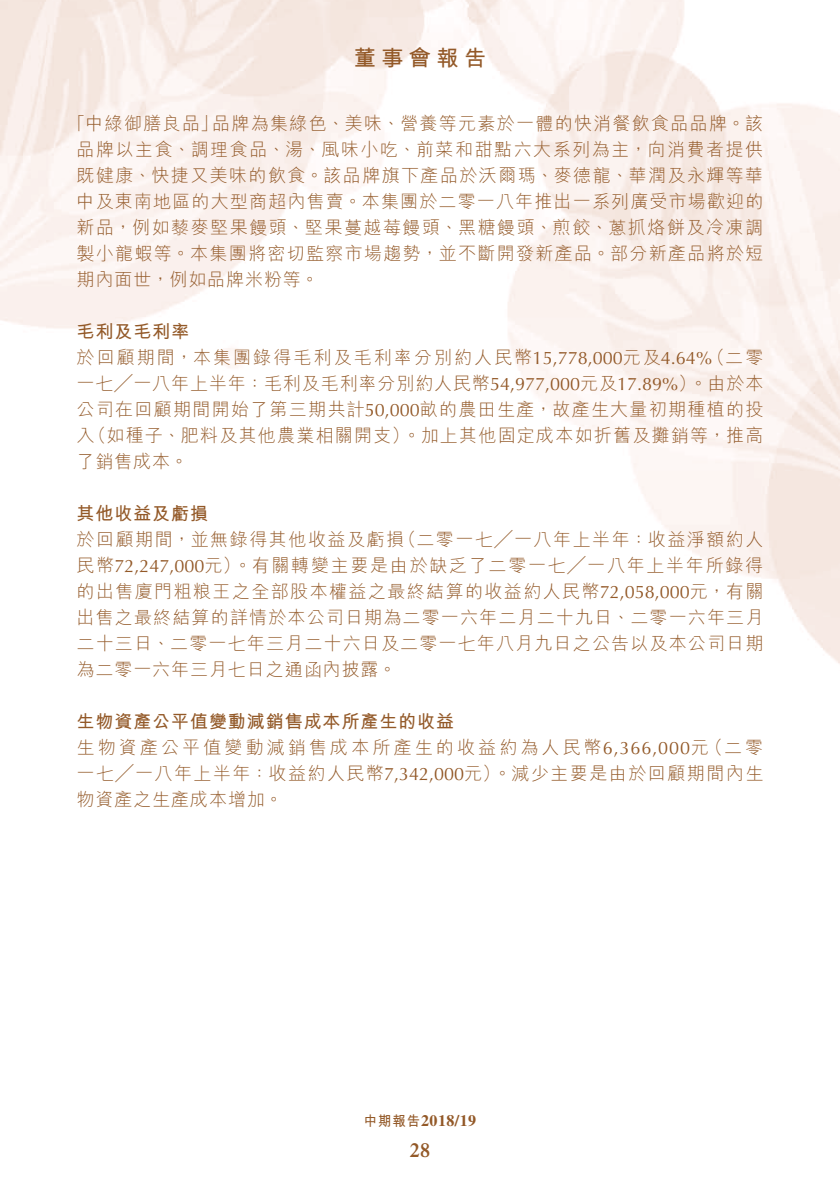
<style>
.page{position:relative;width:840px;height:1191px;background:#fff}
.page>*{position:absolute;margin:0;border:0;box-sizing:border-box;transform-origin:0 0}
.t1{font:700 22px "M Hei HK";letter-spacing:.25em;color:#935928}
.t2{font:600 20px "Times LT Std";color:#935928}
.t3{font:300 18px/26px "M Hei HK";letter-spacing:.075em;color:#935928}
.t4{font:300 18px "M Hei HK";letter-spacing:.05em;color:#935928}
.t5{font:300 18px "M Hei HK";letter-spacing:.115em;color:#935928}
.t6{font:700 18px "M Hei HK";letter-spacing:.05em;color:#935928}
.t7{font:700 16px "Times LT Std";letter-spacing:.025em;color:#935928}
.t8{font:700 14px "M Hei HK";color:#935928;scale:.95 1}
.s1{font-family:"Optima LT Std";font-weight:400}
</style>
<div class="page">
<p class="t1" style="left:354px;top:42px;width:133px">董事會報告</p>
<p class="t3" style="left:212px;top:109px;width:552px">品牌為集綠色、美味、營養等元素於一體的快消餐飲食品品牌。該</p>
<p class="t3" style="left:77px;top:109px;width:688px;text-indent:-9px">「中綠御膳良品」<br>品牌以主食、調理食品、湯、風味小吃、前菜和甜點六大系列為主，向消費者提供既健康、快捷又美味的飲食。該品牌旗下產品於沃爾瑪、麥德龍、華潤及永輝等華中及東南地區的大型商超內售賣。本集團於二零一八年推出一系列廣受市場歡迎的新品，例如藜麥堅果饅頭、堅果蔓越莓饅頭、黑糖饅頭、煎餃、蔥抓烙餅及冷凍調製小龍蝦等。本集團將密切監察市場趨勢，並不斷開發新產品。部分新產品將於短期內面世，例如品牌米粉等。</p>
<p class="t6" style="left:77px;top:318px;width:114px">毛利及毛利率</p>
<p class="t3" style="left:706px;top:343px;width:58px">（二零</p>
<p class="t5" style="left:77px;top:344px;width:636px">於回顧期間，本集團錄得毛利及毛利率分別約人民幣<span class="s1">15,778,000</span>元及<span class="s1">4.64%</span></p>
<p class="t4" style="left:77px;top:370px;width:688px">一七╱一八年上半年：毛利及毛利率分別約人民幣<span class="s1">54,977,000</span>元及<span class="s1">17.89%</span>）。由於本</p>
<p class="t3" style="left:77px;top:395px;width:688px">公司在回顧期間開始了第三期共計<span class="s1">50,000</span>畝的農田生產，故產生大量初期種植的投</p>
<p class="t3" style="left:88px;top:421px;width:676px">（如種子、肥料及其他農業相關開支）。加上其他固定成本如折舊及攤銷等，推高</p>
<p class="t3" style="left:77px;top:421px;width:113px">入<br>了銷售成本。</p>
<p class="t6" style="left:77px;top:500px;width:133px">其他收益及虧損</p>
<p class="t3" style="left:398px;top:525px;width:366px">（二零一七╱一八年上半年：收益淨額約人</p>
<p class="t3" style="left:77px;top:525px;width:688px">於回顧期間，並無錄得其他收益及虧損<br>民幣<span class="s1">72,247,000</span>元）。有關轉變主要是由於缺乏了二零一七╱一八年上半年所錄得的出售廈門粗粮王之全部股本權益之最終結算的收益約人民幣<span class="s1">72,058,000</span>元，有關出售之最終結算的詳情於本公司日期為二零一六年二月二十九日、二零一六年三月二十三日、二零一七年三月二十六日及二零一七年八月九日之公告以及本公司日期為二零一六年三月七日之通函內披露。</p>
<p class="t6" style="left:77px;top:708px;width:379px">生物資產公平值變動減銷售成本所產生的收益</p>
<p class="t3" style="left:704px;top:733px;width:59px">（二零</p>
<p class="t3" style="left:77px;top:733px;width:687px">生物資產公平值變動減銷售成本所產生的收益約為人民幣<span class="s1">6,366,000</span>元<br>一七╱一八年上半年：收益約人民幣<span class="s1">7,342,000</span>元）。減少主要是由於回顧期間內生物資產之生產成本增加。</p>
<p class="t8" style="left:363px;top:1111px;width:61px">中期報告</p>
<p class="t2" style="left:409px;top:1137px;width:22px">28</p>
<p class="t7" style="left:421px;top:1111px;width:56px">2018/19</p>
</div>
